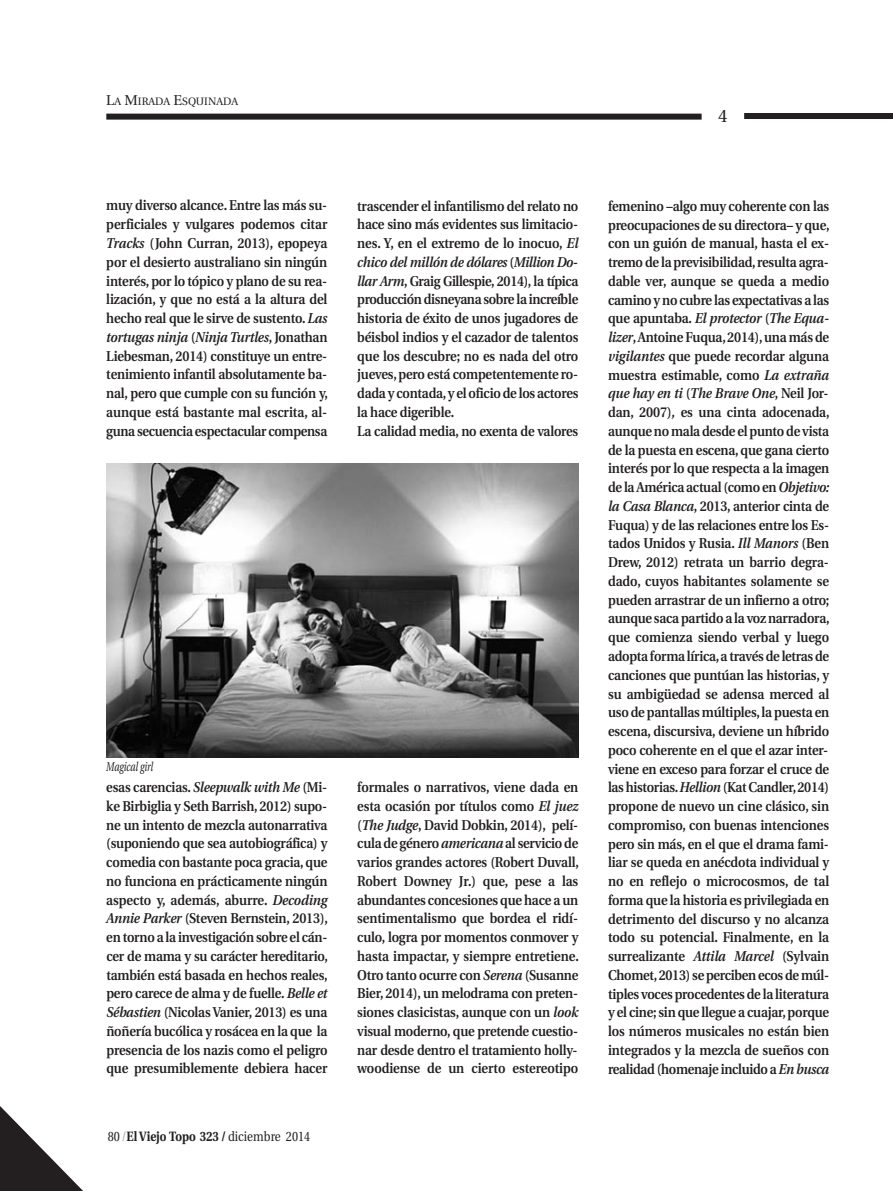
<style>
.page{position:relative;width:893px;height:1191px;background:#fff}
.page>*{position:absolute;margin:0;border:0;box-sizing:border-box;transform-origin:0 0}
.t1{font:18px "Utopia";color:#231f20}
.t2{font:600 14.25px/18.8px "Utopia";letter-spacing:-.015em;color:#231f20;text-align:justify;scale:.9 1}
.t3{font:13.5px "Utopia";color:#231f20;scale:.85 1}
.t4{font:italic 12.75px "Utopia";letter-spacing:-.005em;color:#231f20;scale:.7 1}
.t5{font:10.65px "Utopia";color:#231f20}
.s1{font-size:14.25px}
.s2{font-style:italic}
.s3{color:#9d9fa2}
.s4{font-weight:700}
</style>
<div class="page">
<div style="left:744px;top:113px;width:149px;height:6px;background:#231f20"></div>
<div style="left:106px;top:114px;width:596px;height:6px;background:#231f20"></div>
<svg style="left:0;top:1106px;width:83px;height:85px"></svg>
<img style="left:106px;top:463px;width:472px;height:294px">
<p class="t5" style="left:106px;top:97px;width:133px"><span class="s1">L</span>A <span class="s1">M</span>IRADA <span class="s1">E</span>SQUINADA</p>
<p class="t1" style="left:718px;top:108px;width:11px">4</p>
<p class="t2" style="left:106px;top:197px;width:248px">muy diverso alcance. Entre las más su&shy;perficiales y vulgares podemos citar <span class="s2">Tracks</span> (John Curran, 2013), epopeya por el desierto australiano sin ningún interés, por lo tópico y plano de su rea&shy;lización, y que no está a la altura del hecho real que le sirve de sustento. <span class="s2">Las tortugas ninja</span> (<span class="s2">Ninja Turtles</span>, Jonathan Liebesman, 2014) constituye un entre&shy;tenimiento infantil absolutamente ba - nal, pero que cumple con su función y, aunque está bastante mal escrita, al&shy;guna secuencia espectacular compensa</p>
<p class="t2" style="left:357px;top:197px;width:247px;text-align:left">trascender el infantilismo del relato no hace sino más evidentes sus limitacio&shy;nes. Y, en el extremo de lo inocuo, <span class="s2">El chico del millón de dó la res</span> (<span class="s2">Million Do&shy;llar Arm</span>, Graig Gillespie, 2014), la típica producción dis neyana sobre la increíble historia de éxito de unos jugadores de béisbol indios y el cazador de talentos que los descubre; no es nada del otro jueves, pero está competentemente ro&shy;dada y contada, y el oficio de los actores la hace digerible.<br>La calidad media, no exenta de valores</p>
<p class="t4" style="left:106px;top:761px;width:69px">Magical girl</p>
<p class="t2" style="left:106px;top:779px;width:248px">esas carencias. <span class="s2">Sleepwalk with Me</span> (Mi - ke Birbiglia y Seth Barrish, 2012) supo - ne un intento de mezcla autona rrativa (suponiendo que sea auto bio gráfica) y comedia con bastante poca gracia, que no funciona en prácticamente ningún aspecto y, además, aburre. <span class="s2">Decoding Annie Parker</span> (Steven Bernstein, 2013), en torno a la investigación sobre el cán&shy;cer de mama y su carácter hereditario, también está basada en hechos reales, pero carece de alma y de fuelle. <span class="s2">Belle et Sébastien</span> (Nicolas Vanier, 2013) es una ñoñería bucólica y rosácea en la que la presencia de los nazis como el peligro que presumiblemente debiera hacer</p>
<p class="t3" style="left:108px;top:1130px;width:240px">80<span class="s3">/</span><span class="s4">El Viejo Topo 323 /</span> diciembre 2014</p>
<p class="t2" style="left:357px;top:779px;width:248px">formales o narrativos, viene dada en esta ocasión por títulos como <span class="s2">El juez </span>(<span class="s2">The Judge</span>, David Dobkin, 2014), pelí&shy;cula de género <span class="s2">americana</span> al servicio de varios grandes actores (Robert Duvall, Ro bert Downey Jr.) que, pese a las abun dantes concesiones que hace a un sentimentalismo que bordea el ridí&shy;culo, logra por momentos conmover y hasta impactar, y siempre entretiene.<br>Otro tanto ocurre con <span class="s2">Serena</span> (Susanne Bier, 2014), un melodrama con preten&shy;siones clasicistas, aunque con un <span class="s2">look </span>visual moderno, que pretende cuestio&shy;nar desde dentro el tratamiento holly&shy;woodiense de un cierto estereotipo</p>
<p class="t2" style="left:608px;top:198px;width:248px">femenino –algo muy coherente con las preocupaciones de su directora– y que, con un guión de manual, hasta el ex&shy;tremo de la previsibilidad, resulta agra&shy;dable ver, aunque se queda a medio camino y no cubre las expectativas a las que apuntaba. <span class="s2">El protector</span> (<span class="s2">The Equa&shy;lizer</span>, Antoine Fuqua, 2014), una más de <span class="s2">vigilantes</span> que puede recordar alguna muestra estimable, como <span class="s2">La extraña que hay en ti</span> (<span class="s2">The Brave One</span>, Neil Jor&shy;dan, 2007)<span class="s2">,</span> es una cinta adocenada, aunque no mala desde el punto de vista de la puesta en escena, que gana cierto interés por lo que respecta a la imagen de la América actual (como en <span class="s2">Objetivo: la Casa Blanca</span>, 2013, anterior cinta de Fuqua) y de las relaciones entre los Es&shy;tados Unidos y Rusia. <span class="s2">Ill Manors</span> (Ben Drew, 2012) retrata un barrio degra&shy;dado, cuyos habitantes solamente se pueden arrastrar de un infierno a otro; aunque saca partido a la voz narradora, que comienza siendo verbal y luego adopta forma lírica, a través de letras de canciones que puntúan las historias, y su ambigüedad se adensa merced al uso de pantallas múltiples, la puesta en escena, discursiva, deviene un híbrido poco coherente en el que el azar inter&shy;viene en exceso para forzar el cruce de las historias. <span class="s2">Hellion</span> (Kat Candler, 2014) propone de nuevo un cine clásico, sin compromiso, con buenas intenciones pero sin más, en el que el drama fami&shy;liar se queda en anécdota individual y no en reflejo o microcosmos, de tal forma que la historia es privilegiada en detrimento del discurso y no alcanza todo su potencial. Finalmente, en la surrea lizante <span class="s2">Attila Marcel</span> (Sylvain Chomet, 2013) se perciben ecos de múl - tiples voces procedentes de la literatura y el cine; sin que llegue a cuajar, porque los números musicales no están bien integrados y la mezcla de sueños con realidad (homenaje incluido a <span class="s2">En busca</span></p>
</div>
